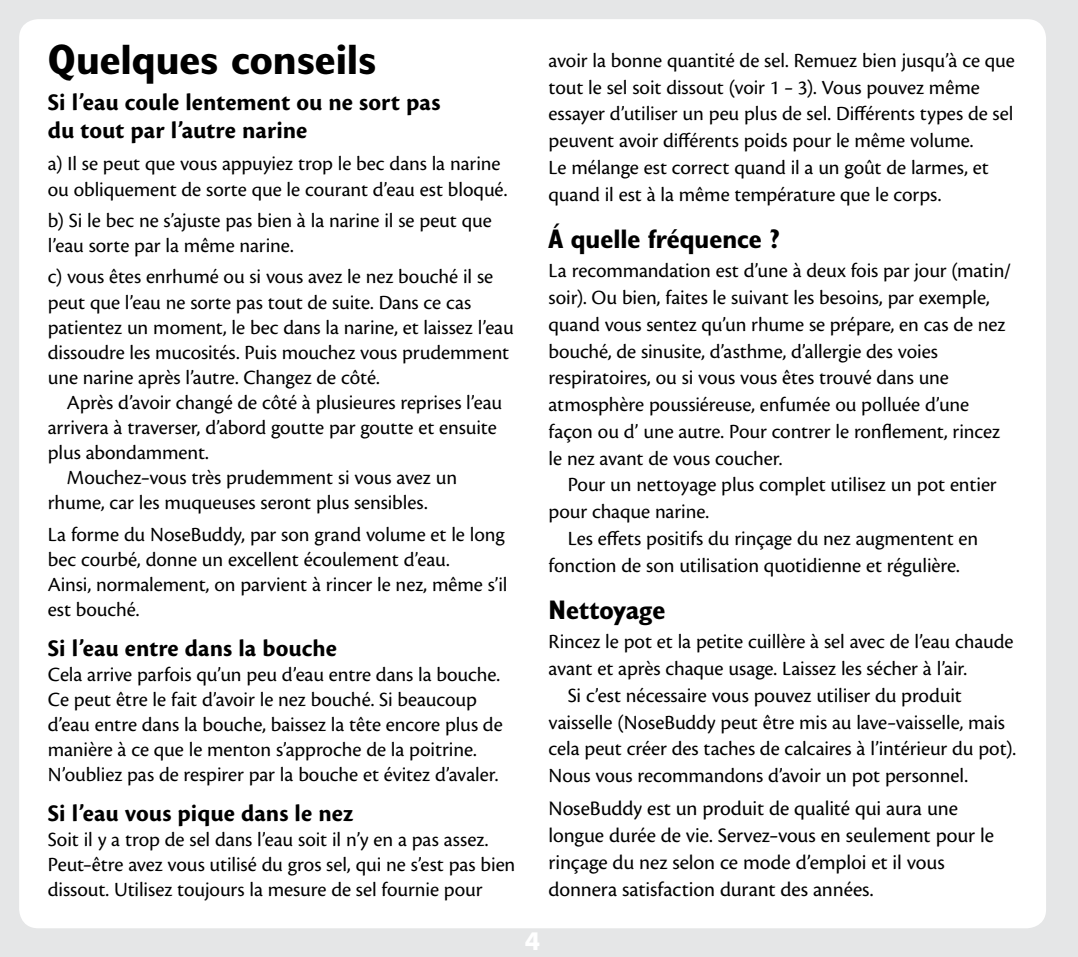
<style>
.page{position:relative;width:1078px;height:957px;background:#e5e6e7}
.page>*{position:absolute;margin:0;border:0;box-sizing:border-box;transform-origin:0 0}
.t1{font:700 condensed 42.75px "Humanist 521 BT";letter-spacing:-.005em;color:#000;scale:1.12 1}
.t2{font:700 condensed 27px "Humanist 521 BT";color:#000;scale:1.1 1}
.t3{font:700 24.75px/27.2px "Cronos Pro";color:#000}
.t4{font:700 24.75px "Futura BT";color:#fff}
.t5{font:21.38px/27px "Cronos Pro";letter-spacing:-.005em;color:#000}
.t6{font:20.93px/25px "Cronos Pro";letter-spacing:-.005em;color:#000}
</style>
<div class="page">
<div style="left:19px;top:19px;width:1027px;height:909px;background:#fff;border-radius:19px"></div>
<h1 class="t1" style="left:48px;top:33px;width:295px">Quelques conseils</h1>
<p class="t3" style="left:48px;top:89px;width:394px">Si l’eau coule lentement ou ne sort pas du tout par l’autre narine</p>
<p class="t6" style="left:48px;top:151px;width:461px">a) Il se peut que vous appuyiez trop le bec dans la narine ou obliquement de sorte que le courant d’eau est bloqué.</p>
<p class="t6" style="left:48px;top:208px;width:445px">b) Si le bec ne s’ajuste pas bien à la narine il se peut que l’eau sorte par la même narine.</p>
<p class="t6" style="left:48px;top:264px;width:467px">c) vous êtes enrhumé ou si vous avez le nez bouché il se peut que l’eau ne sorte pas tout de suite. Dans ce cas patientez un moment, le bec dans la narine, et laissez l’eau dissoudre les mucosités. Puis mouchez vous prudemment une narine après l’autre. Changez de côté.</p>
<p class="t6" style="left:67px;top:390px;width:437px">Après d’avoir changé de côté à plusieures reprises l’eau</p>
<p class="t6" style="left:48px;top:415px;width:450px">arrivera à traverser, d’abord goutte par goutte et ensuite</p>
<p class="t6" style="left:48px;top:440px;width:163px">plus abondamment.</p>
<p class="t6" style="left:67px;top:465px;width:392px">Mouchez–vous très prudemment si vous avez un</p>
<p class="t6" style="left:48px;top:490px;width:381px">rhume, car les muqueuses seront plus sensibles.</p>
<p class="t6" style="left:48px;top:521px;width:461px">La forme du NoseBuddy, par son grand volume et le long bec courbé, donne un excellent écoulement d’eau.<br>Ainsi, normalement, on parvient à rincer le nez, même s’il est bouché.</p>
<p class="t3" style="left:48px;top:635px;width:291px">Si l’eau entre dans la bouche</p>
<p class="t6" style="left:48px;top:662px;width:456px">Cela arrive parfois qu’un peu d’eau entre dans la bouche.<br>Ce peut être le fait d’avoir le nez bouché. Si beaucoup d’eau entre dans la bouche, baissez la tête encore plus de manière à ce que le menton s’approche de la poitrine.<br>N’oubliez pas de respirer par la bouche et évitez d’avaler.</p>
<p class="t3" style="left:48px;top:800px;width:307px">Si l’eau vous pique dans le nez</p>
<p class="t6" style="left:48px;top:827px;width:469px">Soit il y a trop de sel dans l’eau soit il n’y en a pas assez.<br>Peut–être avez vous utilisé du gros sel, qui ne s’est pas bien dissout. Utilisez toujours la mesure de sel fournie pour</p>
<p class="t6" style="left:549px;top:47px;width:468px;line-height:26.8px">avoir la bonne quantité de sel. Remuez bien jusqu’à ce que tout le sel soit dissout (voir 1 – 3). Vous pouvez même essayer d’utiliser un peu plus de sel. Différents types de sel peuvent avoir différents poids pour le même volume.<br>Le mélange est correct quand il a un goût de larmes, et quand il est à la même température que le corps.</p>
<p class="t2" style="left:549px;top:222px;width:212px">Á quelle fréquence ?</p>
<p class="t6" style="left:549px;top:257px;width:464px;line-height:26.8px">La recommandation est d’une à deux fois par jour (matin/ soir). Ou bien, faites le suivant les besoins, par exemple, quand vous sentez qu’un rhume se prépare, en cas de nez bouché, de sinusite, d’asthme, d’allergie des voies respiratoires, ou si vous vous êtes trouvé dans une atmosphère poussiéreuse, enfumée ou polluée d’une façon ou d’ une autre. Pour contrer le ronflement, rincez le nez avant de vous coucher.</p>
<p class="t6" style="left:549px;top:471px;width:450px;line-height:26.8px;text-indent:19px">Pour un nettoyage plus complet utilisez un pot entier pour chaque narine.</p>
<p class="t6" style="left:549px;top:525px;width:431px;line-height:26.8px;text-indent:19px">Les effets positifs du rinçage du nez augmentent en fonction de son utilisation quotidienne et régulière.</p>
<p class="t2" style="left:549px;top:593px;width:108px">Nettoyage</p>
<p class="t6" style="left:549px;top:629px;width:466px">Rincez le pot et la petite cuillère à sel avec de l’eau chaude</p>
<p class="t6" style="left:549px;top:656px;width:420px">avant et après chaque usage. Laissez les sécher à l’air.</p>
<p class="t6" style="left:568px;top:683px;width:396px">Si c’est nécessaire vous pouvez utiliser du produit</p>
<p class="t6" style="left:549px;top:709px;width:458px">vaisselle (NoseBuddy peut être mis au lave–vaisselle, mais</p>
<p class="t6" style="left:549px;top:736px;width:469px">cela peut créer des taches de calcaires à l’intérieur du pot).</p>
<p class="t6" style="left:549px;top:763px;width:421px">Nous vous recommandons d’avoir un pot personnel.</p>
<p class="t5" style="left:549px;top:795px;width:447px">NoseBuddy est un produit de qualité qui aura une longue durée de vie. Servez–vous en seulement pour le rinçage du nez selon ce mode d’emploi et il vous donnera satisfaction durant des années.</p>
<p class="t4" style="left:525px;top:926px;width:17px">4</p>
</div>
